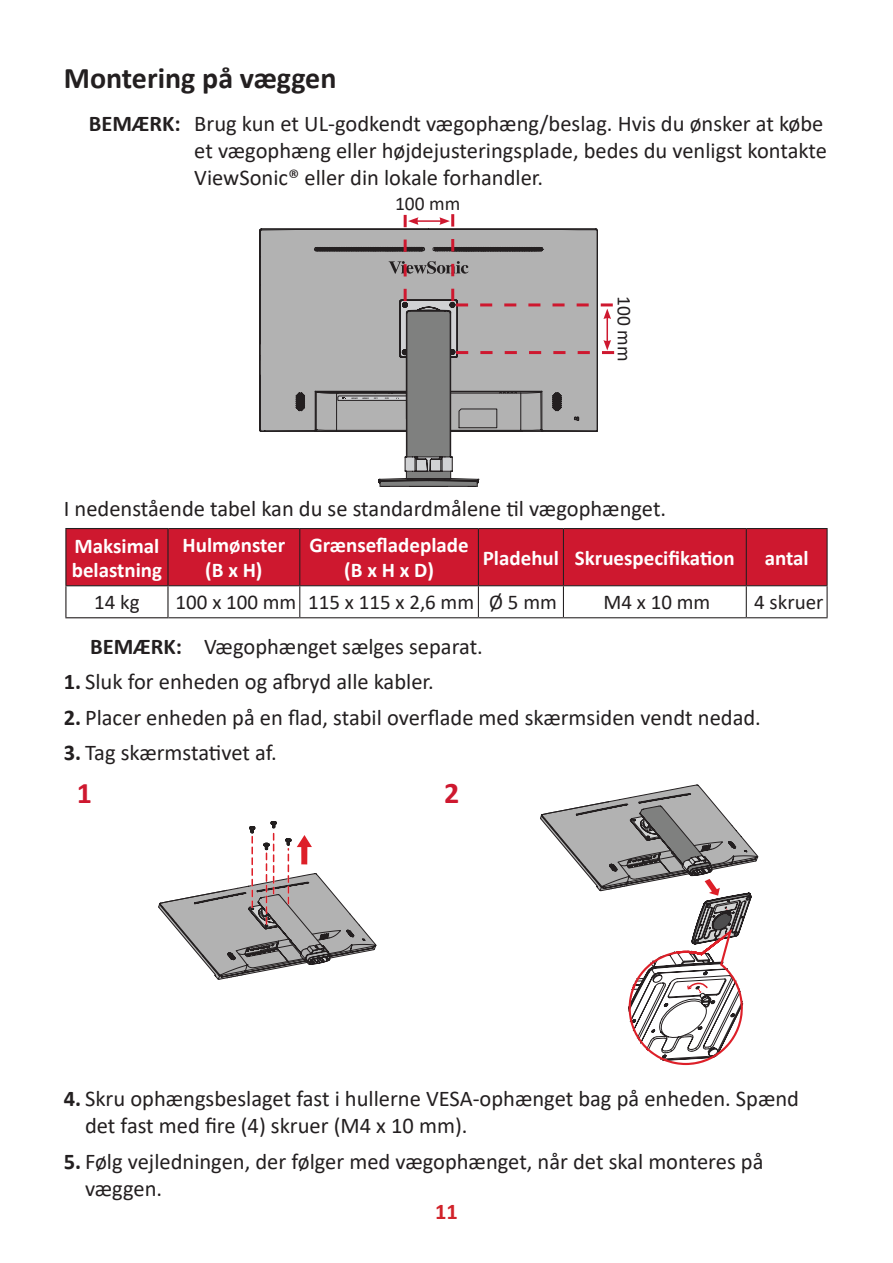
<style>
.page{position:relative;width:893px;height:1263px;background:#fff}
.page>*{position:absolute;margin:0;border:0;box-sizing:border-box;transform-origin:0 0}
.t1{font:700 30px "Calibri";color:#231f20}
.t2{font:700 30px "Calibri";color:#ce182f}
.t3{font:22.5px/27px "Calibri";color:#231f20}
.t4{font:700 22.5px "Calibri";color:#d1232a}
.t5{font:700 21px/25.2px "Calibri";color:#fff;text-align:center}
.t6{font:21px "Calibri";color:#231f20}
.t7{font:19.5px "Calibri";color:#231f20}
.t8{font:700 1.95px "Segoe UI";color:#231f20}
.s1{font-weight:700}
</style>
<div class="page">
<div style="left:259px;top:229px;width:56px;height:203px;background:#b2b2b2"></div>
<svg style="left:315px;top:214px;width:299px;height:273px"></svg>
<div style="left:66px;top:529px;width:760px;height:56px;background:#ce182f"></div>
<hr style="left:169px;top:528px;width:131px;height:1px;background:#231f20">
<hr style="left:300px;top:528px;width:178px;height:1px;background:#231f20">
<hr style="left:299px;top:529px;width:1px;height:56px;background:#231f20">
<hr style="left:478px;top:528px;width:85px;height:1px;background:#231f20">
<hr style="left:478px;top:529px;width:1px;height:56px;background:#231f20">
<hr style="left:563px;top:528px;width:183px;height:1px;background:#231f20">
<hr style="left:563px;top:529px;width:1px;height:56px;background:#231f20">
<hr style="left:746px;top:528px;width:82px;height:1px;background:#231f20">
<hr style="left:746px;top:529px;width:1px;height:56px;background:#231f20">
<hr style="left:826px;top:529px;width:2px;height:56px;background:#231f20">
<hr style="left:169px;top:585px;width:131px;height:1px;background:#231f20">
<hr style="left:300px;top:585px;width:178px;height:1px;background:#231f20">
<hr style="left:299px;top:586px;width:1px;height:31px;background:#231f20">
<hr style="left:478px;top:585px;width:85px;height:1px;background:#231f20">
<hr style="left:478px;top:586px;width:1px;height:31px;background:#231f20">
<hr style="left:563px;top:585px;width:183px;height:1px;background:#231f20">
<hr style="left:563px;top:586px;width:1px;height:31px;background:#231f20">
<hr style="left:746px;top:585px;width:82px;height:1px;background:#231f20">
<hr style="left:746px;top:586px;width:1px;height:31px;background:#231f20">
<hr style="left:826px;top:586px;width:2px;height:31px;background:#231f20">
<hr style="left:169px;top:617px;width:131px;height:1px;background:#231f20">
<hr style="left:300px;top:617px;width:178px;height:1px;background:#231f20">
<hr style="left:478px;top:617px;width:85px;height:1px;background:#231f20">
<hr style="left:563px;top:617px;width:183px;height:1px;background:#231f20">
<hr style="left:746px;top:617px;width:82px;height:1px;background:#231f20">
<hr style="left:65px;top:528px;width:104px;height:1px;background:#231f20">
<hr style="left:65px;top:529px;width:1px;height:56px;background:#231f20">
<hr style="left:167px;top:529px;width:2px;height:56px;background:#231f20">
<hr style="left:65px;top:585px;width:104px;height:1px;background:#231f20">
<hr style="left:65px;top:586px;width:1px;height:31px;background:#231f20">
<hr style="left:167px;top:586px;width:2px;height:31px;background:#231f20">
<hr style="left:65px;top:617px;width:104px;height:1px;background:#231f20">
<svg style="left:159px;top:821px;width:217px;height:158px"></svg>
<svg style="left:541px;top:785px;width:217px;height:280px"></svg>
<h1 class="t1" style="left:64px;top:57px;width:274px">Montering på væggen</h1>
<p class="t3" style="left:194px;top:109px;width:634px;text-indent:-105px"><span class="s1">BEMÆRK:</span> Brug kun et UL-godkendt vægophæng/beslag. Hvis du ønsker at købe et vægophæng eller højdejusteringsplade, bedes du venligst kontakte<br>ViewSonic® eller din lokale forhandler.</p>
<p class="t7" style="left:395px;top:190px;width:67px">100 mm</p>
<p class="t8" style="left:351px;top:396px;width:8px">HDMI1</p>
<p class="t8" style="left:362px;top:396px;width:8px">HDMI2</p>
<p class="t8" style="left:374px;top:396px;width:5px">DP1</p>
<p class="t8" style="left:385px;top:396px;width:5px">DP2</p>
<p class="t7" style="left:638px;top:296px;width:67px;rotate:90deg">100 mm</p>
<p class="t3" style="left:64px;top:494px;width:604px">I nedenstående tabel kan du se standardmålene til vægophænget.</p>
<p class="t5" style="left:72px;top:533px;width:92px;line-height:24px;text-align:left">Maksimal belastning</p>
<p class="t5" style="left:183px;top:532px;width:104px">Hulmønster (B x H)</p>
<p class="t5" style="left:309px;top:532px;width:161px">Grænsefladeplade (B x H x D)</p>
<p class="t5" style="left:483px;top:545px;width:254px">Pladehul Skruespecifikation</p>
<p class="t5" style="left:765px;top:545px;width:46px">antal</p>
<p class="t6" style="left:94px;top:588px;width:47px">14 kg</p>
<p class="t6" style="left:176px;top:588px;width:383px">100 x 100 mm 115 x 115 x 2,6 mm Ø 5 mm</p>
<p class="t6" style="left:604px;top:588px;width:108px">M4 x 10 mm</p>
<p class="t6" style="left:754px;top:588px;width:71px">4 skruer</p>
<p class="t3" style="left:90px;top:632px;width:394px"><span class="s1">BEMÆRK:</span> Vægophænget sælges separat.</p>
<p class="t3" style="left:64px;top:668px;width:372px"><span class="s1">1.</span> Sluk for enheden og afbryd alle kabler.</p>
<p class="t3" style="left:64px;top:703px;width:699px"><span class="s1">2.</span> Placer enheden på en flad, stabil overflade med skærmsiden vendt nedad.</p>
<p class="t3" style="left:64px;top:739px;width:215px"><span class="s1">3.</span> Tag skærmstativet af.</p>
<h1 class="t2" style="left:77px;top:772px;width:17px">1</h1>
<h1 class="t2" style="left:444px;top:772px;width:17px">2</h1>
<p class="t3" style="left:85px;top:1085px;width:716px;text-indent:-21px"><span class="s1">4.</span> Skru ophængsbeslaget fast i hullerne VESA-ophænget bag på enheden. Spænd det fast med fire (4) skruer (M4 x 10 mm).</p>
<p class="t3" style="left:85px;top:1147px;width:680px;text-indent:-21px"><span class="s1">5.</span> Følg vejledningen, der følger med vægophænget, når det skal monteres på væggen.</p>
<p class="t4" style="left:435px;top:1196px;width:24px">11</p>
</div>
